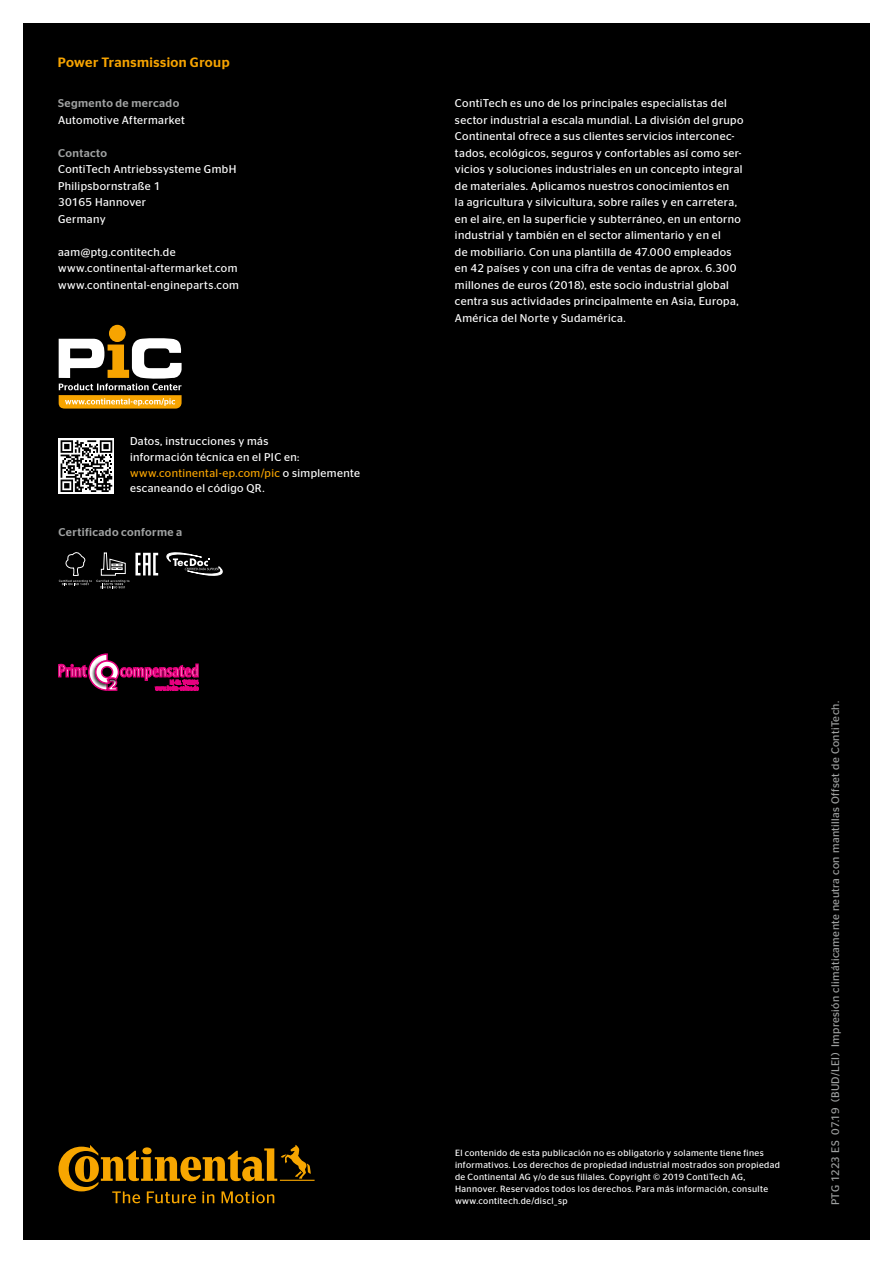
<style>
.page{position:relative;width:893px;height:1263px;background:#fff}
.page>*{position:absolute;margin:0;border:0;box-sizing:border-box;transform-origin:0 0}
.t1{font:500 13.5px "Continental Stag Sans";letter-spacing:.03em;color:#f7a400}
.t2{font:11.25px/16.5px "Continental Stag Sans";letter-spacing:.035em;color:#fff}
.t3{font:500 11.25px "Continental Stag Sans";letter-spacing:.035em;color:#a0a2a2}
.t4{font:10.95px "Continental Stag Sans";letter-spacing:.03em;color:#a0a2a2}
.t5{font:9px/12px "Continental Stag Sans";letter-spacing:.04em;color:#fff}
.s1{color:#f7a400}
</style>
<div class="page">
<div style="left:23px;top:23px;width:847px;height:1216px;background:#000"></div>
<svg style="left:58px;top:1145px;width:257px;height:58px"></svg>
<svg style="left:59px;top:552px;width:70px;height:36px"></svg>
<svg style="left:135px;top:552px;width:87px;height:24px"></svg>
<svg style="left:58px;top:653px;width:141px;height:38px"></svg>
<div style="left:109px;top:325px;width:17px;height:17px;background:#f7a400;border-radius:50%"></div>
<svg style="left:59px;top:338px;width:123px;height:71px"></svg>
<div style="left:59px;top:438px;width:55px;height:56px;background:linear-gradient(to right,#fafafa,#fdfdfd)"></div>
<svg style="left:61px;top:440px;width:51px;height:52px"></svg>
<p class="t1" style="left:58px;top:55px;width:173px">Power Transmission Group</p>
<p class="t3" style="left:58px;top:97px;width:123px">Segmento de mercado</p>
<p class="t2" style="left:58px;top:111px;width:128px">Automotive Aftermarket</p>
<p class="t3" style="left:58px;top:146px;width:50px">Contacto</p>
<p class="t2" style="left:58px;top:161px;width:180px">ContiTech Antriebssysteme GmbH<br>Philipsbornstraße 1<br>30165 Hannover<br>Germany</p>
<p class="t2" style="left:58px;top:243px;width:182px">aam@ptg.contitech.de www.continental-aftermarket.com www.continental-engineparts.com</p>
<p class="t2" style="left:130px;top:433px;width:231px;line-height:15.8px">Datos, instrucciones y más<br>información técnica en el PIC en: <span class="s1">www.continental-ep.com/pic</span> o simplemente escaneando el código QR.</p>
<p class="t3" style="left:59px;top:526px;width:125px">Certificado conforme a</p>
<p class="t2" style="left:455px;top:95px;width:290px">ContiTech es uno de los principales especialistas del sector industrial a escala mundial. La división del grupo Continental ofrece a sus clientes servicios interconec&shy;tados, ecológicos, seguros y confortables así como ser&shy;vicios y soluciones industriales en un concepto integral de materiales. Aplicamos nuestros conocimientos en<br>la agricultura y silvicultura, sobre raíles y en carretera, en el aire, en la superficie y subterráneo, en un entorno industrial y también en el sector alimentario y en el<br>de mobiliario. Con una plantilla de 47.000 empleados en 42 países y con una cifra de ventas de aprox. 6.300 millones de euros (2018), este socio industrial global centra sus actividades principalmente en Asia, Europa, América del Norte y Sudamérica.</p>
<p class="t5" style="left:455px;top:1147px;width:326px">El contenido de esta publicación no es obligatorio y solamente tiene fines informativos. Los derechos de propiedad industrial mostrados son propiedad de Continental AG y/o de sus filiales. Copyright © 2019 ContiTech AG, Hannover. Reservados todos los derechos. Para más información, consulte www.contitech.de/discl_sp</p>
<p class="t4" style="left:829px;top:1205px;width:506px;rotate:-90deg">PTG 1223 ES 07.19 (BUD/LEI) Impresión climáticamente neutra con mantillas Offset de ContiTech.</p>
</div>
